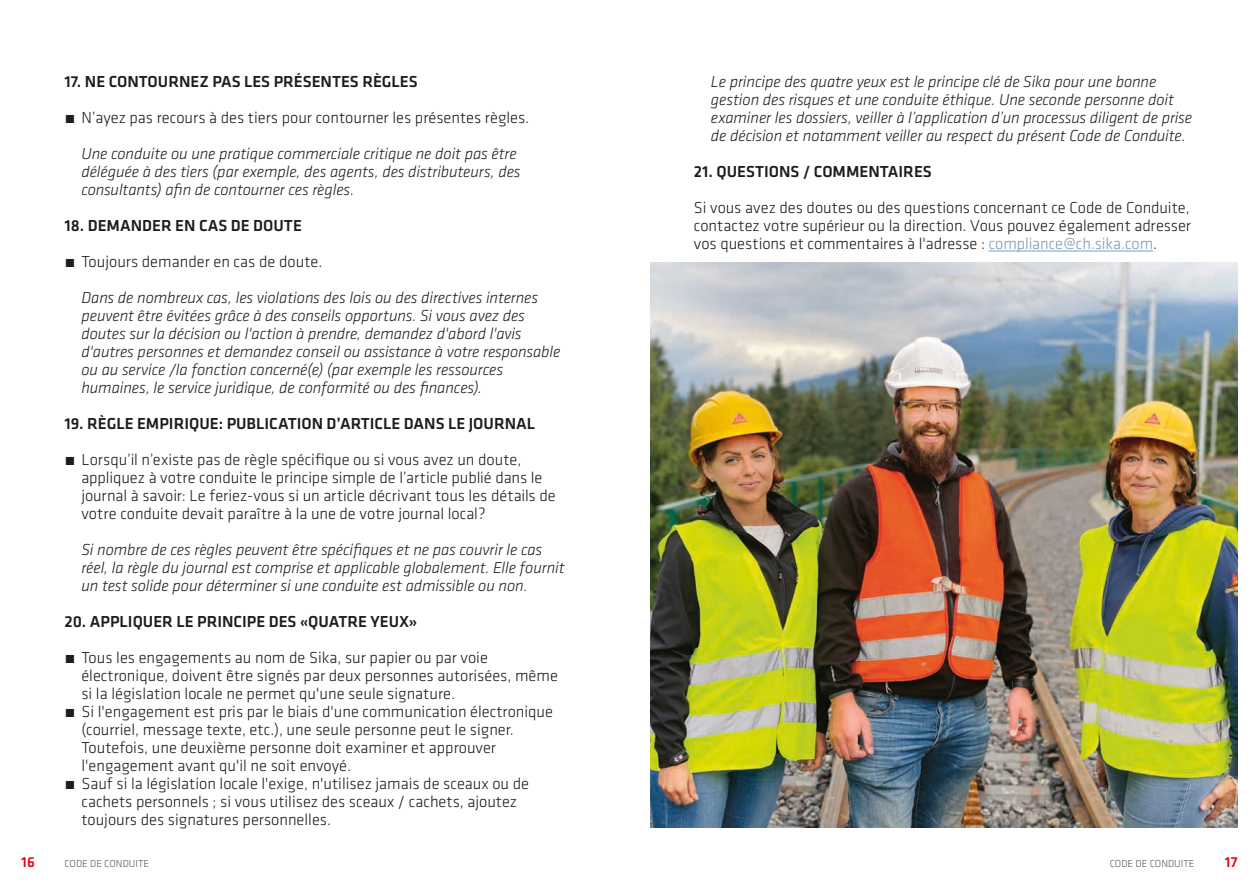
<style>
.page{position:relative;width:1259px;height:893px;background:#fff}
.page>*{position:absolute;margin:0;border:0;box-sizing:border-box;transform-origin:0 0}
.SI_Klavica_List_01{font:300 16.5px/18px "Klavika";color:#1d1d1b}
.t1{font:italic 300 16.5px/18px "Klavika";letter-spacing:-.005em;color:#1d1d1b}
.Sub-chapter{font:500 16.5px "Klavika";color:#1d1d1b}
.t2{font:500 15px "Klavika";color:#e30614}
.t3{font:300 10.5px "Klavika";color:#575756}
.s1{font-style:italic}
.s2{font-style:normal}
.s3{color:#769db8}
</style>
<div class="page">
<img style="left:651px;top:262px;width:586px;height:565px">
<hr style="left:988px;top:251px;width:165px;height:1px;background:#769db8">
<p class="Sub-chapter" style="left:64px;top:71px;width:355px">17. NE CONTOURNEZ PAS LES PRÉSENTES RÈGLES</p>
<p class="SI_Klavica_List_01" style="left:64px;top:100px;width:466px;line-height:36px;text-align:center">́ N’ayez pas recours à des tiers pour contourner les présentes règles.<br><span class="s1">Une conduite ou une pratique commerciale critique ne doit pas être</span></p>
<p class="t1" style="left:81px;top:163px;width:441px">déléguée à des tiers (par exemple, des agents, des distributeurs, des consultants) afin de contourner ces règles.</p>
<p class="Sub-chapter" style="left:64px;top:215px;width:239px">18. DEMANDER EN CAS DE DOUTE</p>
<p class="t1" style="left:81px;top:244px;width:458px;line-height:36px;text-indent:-17px"><span class="s2">́ Toujours demander en cas de doute.<br></span>Dans de nombreux cas, les violations des lois ou des directives internes</p>
<p class="t1" style="left:81px;top:307px;width:480px">peuvent être évitées grâce à des conseils opportuns. Si vous avez des doutes sur la décision ou l'action à prendre, demandez d'abord l'avis d'autres personnes et demandez conseil ou assistance à votre responsable ou au service /la fonction concerné(e) (par exemple les ressources humaines, le service juridique, de conformité ou des finances).</p>
<p class="Sub-chapter" style="left:64px;top:413px;width:472px">19. RÈGLE EMPIRIQUE: PUBLICATION D’ARTICLE DANS LE JOURNAL</p>
<p class="SI_Klavica_List_01" style="left:81px;top:451px;width:476px;text-indent:-17px">́ Lorsqu’il n’existe pas de règle spécifique ou si vous avez un doute, appliquez à votre conduite le principe simple de l’article publié dans le journal à savoir: Le feriez-vous si un article décrivant tous les détails de votre conduite devait paraître à la une de votre journal local?</p>
<p class="t1" style="left:81px;top:541px;width:485px">Si nombre de ces règles peuvent être spécifiques et ne pas couvrir le cas réel, la règle du journal est comprise et applicable globalement. Elle fournit un test solide pour déterminer si une conduite est admissible ou non.</p>
<p class="Sub-chapter" style="left:64px;top:611px;width:354px">20. APPLIQUER LE PRINCIPE DES «QUATRE YEUX»</p>
<p class="SI_Klavica_List_01" style="left:81px;top:649px;width:478px;text-indent:-17px">́ Tous les engagements au nom de Sika, sur papier ou par voie électronique, doivent être signés par deux personnes autorisées, même si la législation locale ne permet qu'une seule signature.</p>
<p class="SI_Klavica_List_01" style="left:81px;top:703px;width:473px;text-indent:-17px">́ Si l'engagement est pris par le biais d'une communication électronique (courriel, message texte, etc.), une seule personne peut le signer.<br>Toutefois, une deuxième personne doit examiner et approuver l'engagement avant qu'il ne soit envoyé.</p>
<p class="SI_Klavica_List_01" style="left:81px;top:775px;width:449px;text-indent:-17px">́ Sauf si la législation locale l'exige, n'utilisez jamais de sceaux ou de cachets personnels ; si vous utilisez des sceaux / cachets, ajoutez toujours des signatures personnelles.</p>
<p class="t1" style="left:711px;top:73px;width:483px">Le principe des quatre yeux est le principe clé de Sika pour une bonne gestion des risques et une conduite éthique. Une seconde personne doit examiner les dossiers, veiller à l’application d’un processus diligent de prise de décision et notamment veiller au respect du présent Code de Conduite.</p>
<p class="Sub-chapter" style="left:694px;top:161px;width:239px">21. QUESTIONS / COMMENTAIRES</p>
<p class="SI_Klavica_List_01" style="left:694px;top:199px;width:499px;text-align:justify">Si vous avez des doutes ou des questions concernant ce Code de Conduite, contactez votre supérieur ou la direction. Vous pouvez également adresser vos questions et commentaires à l'adresse : <span class="s3">compliance@ch.sika.com</span>.</p>
<p class="t2" style="left:21px;top:852px;width:15px">16</p>
<p class="t3" style="left:64px;top:857px;width:86px">CODE DE CONDUITE</p>
<p class="t3" style="left:1109px;top:857px;width:86px">CODE DE CONDUITE</p>
<p class="t2" style="left:1224px;top:852px;width:14px">17</p>
</div>
